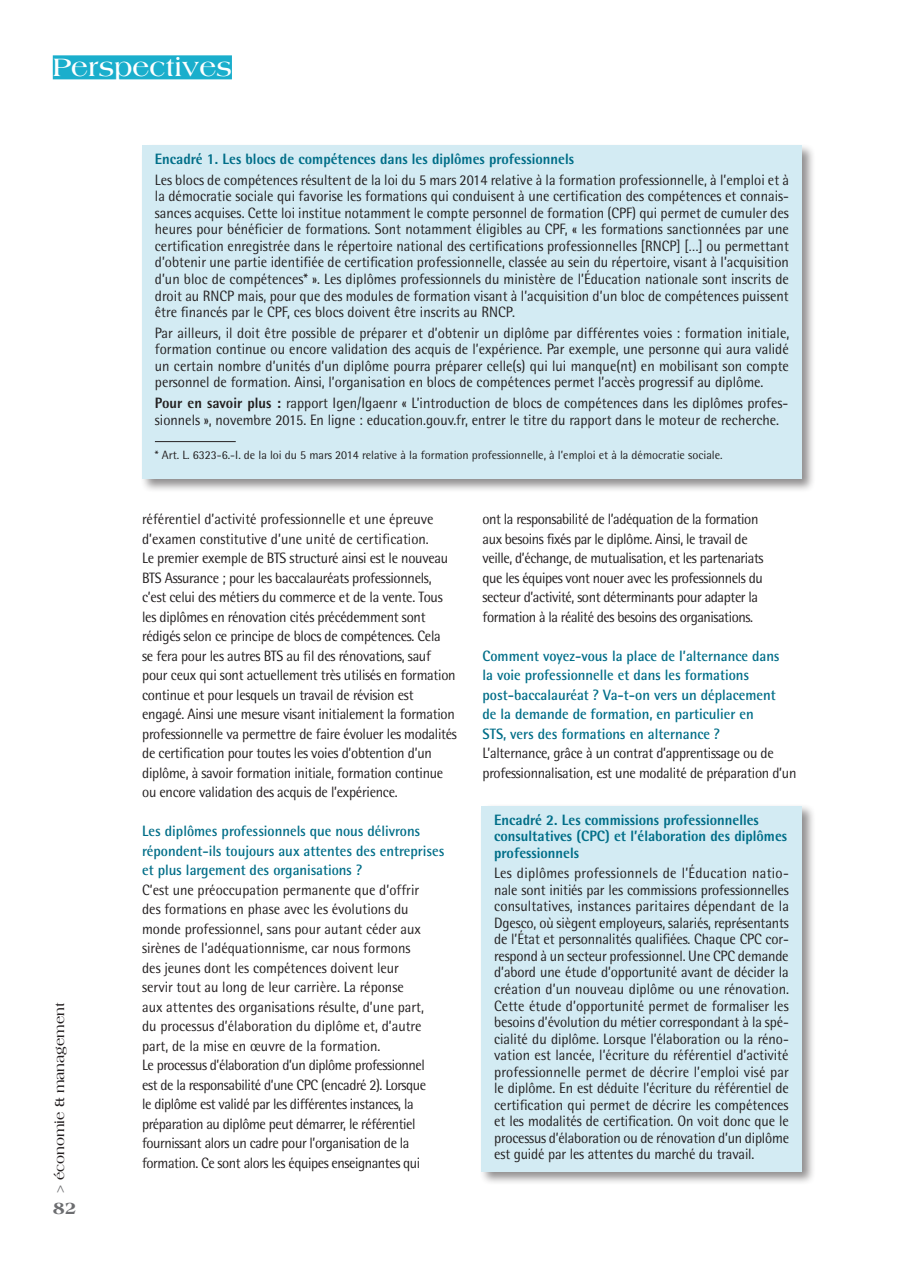
<style>
.page{position:relative;width:897px;height:1267px;background:#fff}
.page>*{position:absolute;margin:0;border:0;box-sizing:border-box;transform-origin:0 0}
.t1{font:700 27px "Americana Std";color:#fff}
.t2{font:800 18px "Americana Std";color:#6c6d70}
.t3{font:15px/16.5px "Rotis Semi Sans Std";letter-spacing:-.02em;color:#231f20;scale:.95 1}
.t4{font:15px/19.5px "Rotis Semi Sans Std";color:#231f20;scale:.95 1}
.t5{font:700 15px/19.5px "Rotis Semi Sans Std";color:#006e88;scale:.95 1}
.t6{font:800 15px/16.5px "Rotis Semi Sans Std";color:#006e88;scale:.95 1}
.t7{font:700 13.5px "Americana Std";color:#231f20}
.t8{font:12px "Rotis Semi Sans Std";color:#231f20}
.s1{color:#6c6d70}
.s2{font-family:"Rotis Semi Sans Std"}
.s3{font-weight:800}
</style>
<div class="page">
<div style="left:53px;top:55px;width:179px;height:24px;background:#1aaecc"></div>
<div style="left:140px;top:143px;width:675px;height:350px;background:#231f20;opacity:.5"></div>
<div style="left:142px;top:145px;width:659px;height:334px;background:#d3ebf3"></div>
<hr style="left:155px;top:441px;width:81px;height:1px;background:#231f20">
<div style="left:479px;top:803px;width:336px;height:382px;background:#231f20;opacity:.5"></div>
<div style="left:481px;top:805px;width:320px;height:366px;background:#d3ebf3"></div>
<h1 class="t1" style="left:53px;top:52px;width:181px">Perspectives</h1>
<p class="t7" style="left:52px;top:1192px;width:192px;rotate:-90deg"><span class="s1">&gt;</span> économie <span class="s2">&amp;</span> management</p>
<p class="t2" style="left:53px;top:1197px;width:26px">82</p>
<p class="t6" style="left:155px;top:150px;width:442px">Encadré 1. Les blocs de compétences dans les diplômes professionnels</p>
<p class="t3" style="left:155px;top:171px;width:669px;text-align:justify">Les blocs de compétences résultent de la loi du 5 mars 2014 relative à la formation professionnelle, à l’emploi et à la démocratie sociale qui favorise les formations qui conduisent à une certification des compétences et connais&shy;sances acquises. Cette loi institue notamment le compte personnel de formation (CPF) qui permet de cumuler des heures pour bénéficier de formations. Sont notamment éligibles au CPF, « les formations sanctionnées par une certification enregistrée dans le répertoire national des certifications professionnelles [RNCP] […] ou permettant d’obtenir une partie identifiée de certification professionnelle, classée au sein du répertoire, visant à l’acquisition d’un bloc de compétences* ». Les diplômes professionnels du ministère de l’Éducation nationale sont inscrits de droit au RNCP mais, pour que des modules de formation visant à l’acquisition d’un bloc de compétences puissent être financés par le CPF, ces blocs doivent être inscrits au RNCP.</p>
<p class="t3" style="left:155px;top:324px;width:669px;text-align:justify">Par ailleurs, il doit être possible de préparer et d’obtenir un diplôme par différentes voies : formation initiale, formation continue ou encore validation des acquis de l’expérience. Par exemple, une personne qui aura validé un certain nombre d’unités d’un diplôme pourra préparer celle(s) qui lui manque(nt) en mobilisant son compte personnel de formation. Ainsi, l’organisation en blocs de compétences permet l’accès progressif au diplôme.</p>
<p class="t4" style="left:155px;top:394px;width:668px;line-height:16.5px"><span class="s3">Pour en savoir plus :</span> rapport Igen/Igaenr « L’introduction de blocs de compétences dans les diplômes profes&shy;sionnels », novembre 2015. En ligne : education.gouv.fr, entrer le titre du rapport dans le moteur de recherche.</p>
<p class="t8" style="left:155px;top:447px;width:569px">* Art. L. 6323-6.-I. de la loi du 5 mars 2014 relative à la formation professionnelle, à l’emploi et à la démocratie sociale.</p>
<p class="t3" style="left:142px;top:509px;width:333px;line-height:19.5px">référentiel d’activité professionnelle et une épreuve d’examen constitutive d’une unité de certification.<br>Le premier exemple de BTS structuré ainsi est le nouveau BTS Assurance ; pour les baccalauréats professionnels, c’est celui des métiers du commerce et de la vente. Tous les diplômes en rénovation cités précédemment sont rédigés selon ce principe de blocs de compétences. Cela<br>se fera pour les autres BTS au fil des rénovations, sauf pour ceux qui sont actuellement très utilisés en formation continue et pour lesquels un travail de révision est engagé. Ainsi une mesure visant initialement la formation professionnelle va permettre de faire évoluer les modalités de certification pour toutes les voies d’obtention d’un diplôme, à savoir formation initiale, formation continue ou encore validation des acquis de l’expérience.</p>
<p class="t5" style="left:142px;top:821px;width:320px">Les diplômes professionnels que nous délivrons répondent-ils toujours aux attentes des entreprises et plus largement des organisations ?</p>
<p class="t4" style="left:142px;top:879px;width:300px">C’est une préoccupation permanente que d’offrir des formations en phase avec les évolutions du monde professionnel, sans pour autant céder aux sirènes de l’adéquationnisme, car nous formons des jeunes dont les compétences doivent leur servir tout au long de leur carrière. La réponse aux attentes des organisations résulte, d’une part, du processus d’élaboration du diplôme et, d’autre part, de la mise en œuvre de la formation.<br>Le processus d’élaboration d’un diplôme professionnel est de la responsabilité d’une CPC (encadré 2). Lorsque le diplôme est validé par les différentes instances, la préparation au diplôme peut démarrer, le référentiel fournissant alors un cadre pour l’organisation de la formation. Ce sont alors les équipes enseignantes qui</p>
<p class="t3" style="left:482px;top:509px;width:297px;line-height:19.5px">ont la responsabilité de l’adéquation de la formation aux besoins fixés par le diplôme. Ainsi, le travail de veille, d’échange, de mutualisation, et les partenariats que les équipes vont nouer avec les professionnels du secteur d’activité, sont déterminants pour adapter la formation à la réalité des besoins des organisations.</p>
<p class="t5" style="left:482px;top:645px;width:314px">Comment voyez-vous la place de l’alternance dans la voie professionnelle et dans les formations post-baccalauréat ? Va-t-on vers un déplacement de la demande de formation, en particulier en STS, vers des formations en alternance ?</p>
<p class="t3" style="left:482px;top:743px;width:332px;line-height:19.5px">L’alternance, grâce à un contrat d’apprentissage ou de professionnalisation, est une modalité de préparation d’un</p>
<p class="t6" style="left:494px;top:811px;width:310px">Encadré 2. Les commissions professionnelles consultatives (CPC) et l’élaboration des diplômes professionnels</p>
<p class="t3" style="left:494px;top:865px;width:312px;text-align:justify">Les diplômes professionnels de l’Éducation natio&shy;nale sont initiés par les commissions professionnelles consultatives, instances paritaires dépendant de la Dgesco, où siègent employeurs, salariés, représentants de l’État et personnalités qualifiées. Chaque CPC cor&shy;respond à un secteur professionnel. Une CPC demande d’abord une étude d’opportunité avant de décider la création d’un nouveau diplôme ou une rénovation.<br>Cette étude d’opportunité permet de formaliser les besoins d’évolution du métier correspondant à la spé&shy;cialité du diplôme. Lorsque l’élaboration ou la réno&shy;vation est lancée, l’écriture du référentiel d’activité professionnelle permet de décrire l’emploi visé par le diplôme. En est déduite l’écriture du référentiel de certification qui permet de décrire les compétences et les modalités de certification. On voit donc que le processus d’élaboration ou de rénovation d’un diplôme est guidé par les attentes du marché du travail.</p>
</div>
